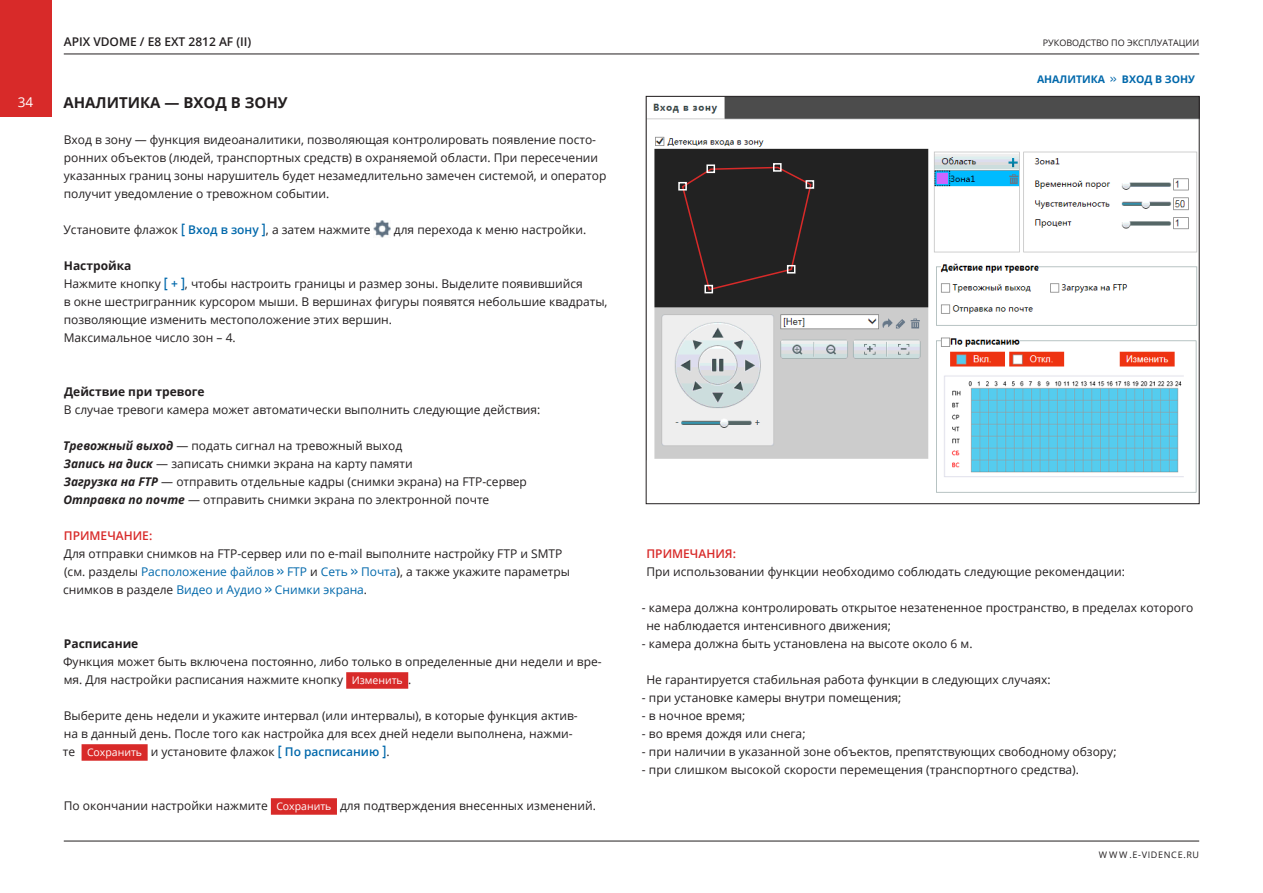
<style>
.page{position:relative;width:1263px;height:893px;background:#fff}
.page>*{position:absolute;margin:0;border:0;box-sizing:border-box;transform-origin:0 0}
.t1{font:700 15px "Open Sans";color:#231f20}
.t2{font:13.5px "Open Sans";color:#fff}
.t3{font:12px/18px "Open Sans";color:#231f20}
.t4{font:12px/18px "Open Sans";color:#0068ab}
.t5{font:700 12px "Open Sans";color:#231f20}
.t6{font:600 12px "Open Sans";color:#231f20}
.t7{font:600 12px "Open Sans";color:#d82a29}
.t8{font:700 10.5px "Open Sans";color:#0068ab}
.t9{font:9px "Open Sans";color:#231f20}
.t10{font:9px "Open Sans";letter-spacing:.075em;color:#231f20}
.s1{font-weight:600;font-size:14.4px;color:#0068ab}
.s2{font-weight:600;color:#0068ab}
.s3{font-weight:700;font-style:italic}
.s4{color:#231f20}
.s5{font-weight:700}
.s6{font-size:10.5px;color:#fff}
</style>
<div class="page">
<hr style="left:64px;top:841px;width:1135px;height:1px;background:#231f20">
<hr style="left:64px;top:54px;width:1135px;height:1px;background:#231f20">
<div style="left:0;top:0;width:51px;height:116px;background:#d82a29"></div>
<div style="left:346px;top:672px;width:62px;height:17px;background:#d82a29"></div>
<div style="left:82px;top:744px;width:66px;height:17px;background:#d82a29"></div>
<div style="left:271px;top:798px;width:66px;height:17px;background:#d82a29"></div>
<img style="left:373px;top:221px;width:18px;height:17px">
<img style="left:648px;top:98px;width:549px;height:395px">
<div style="left:681px;top:165px;width:131px;height:126px;background:#222"></div>
<div style="left:805px;top:180px;width:9px;height:9px;border:2px solid #fff"></div>
<div style="left:773px;top:163px;width:9px;height:9px;border:2px solid #fff"></div>
<div style="left:706px;top:164px;width:9px;height:9px;border:2px solid #fff"></div>
<div style="left:678px;top:182px;width:9px;height:9px;border:2px solid #fff"></div>
<div style="left:704px;top:285px;width:9px;height:8px;border:2px solid #fff"></div>
<div style="left:787px;top:265px;width:8px;height:9px;border:2px solid #fff"></div>
<p class="t2" style="left:18px;top:92px;width:17px">34</p>
<p class="t6" style="left:64px;top:33px;width:189px">APIX VDOME / E8 EXT 2812 AF (II)</p>
<p class="t9" style="left:1043px;top:36px;width:158px">РУКОВОДСТВО ПО ЭКСПЛУАТАЦИИ</p>
<p class="t1" style="left:63px;top:92px;width:226px">АНАЛИТИКА — ВХОД В ЗОНУ</p>
<p class="t3" style="left:64px;top:130px;width:544px">Вход в зону — функция видеоаналитики, позволяющая контролировать появление посто&shy;ронних объектов (людей, транcпортных средств) в охраняемой области. При пересечении указанных границ зоны нарушитель будет незамедлительно замечен системой, и оператор получит уведомление о тревожном событии.</p>
<p class="t3" style="left:64px;top:220px;width:308px">Установите флажок <span class="s1">[</span> <span class="s2">Вход в зону</span> <span class="s1">]</span>, а затем нажмите</p>
<p class="t3" style="left:394px;top:220px;width:194px">для перехода к меню настройки.</p>
<p class="t5" style="left:64px;top:257px;width:69px">Настройка</p>
<p class="t3" style="left:64px;top:274px;width:545px">Нажмите кнопку <span class="s1">[</span> <span class="s2">+</span> <span class="s1">]</span>, чтобы настроить границы и размер зоны. Выделите появившийся<br>в окне шестригранник курсором мыши. В вершинах фигуры появятся небольшие квадраты, позволяющие изменить местоположение этих вершин.</p>
<p class="t3" style="left:64px;top:328px;width:173px">Максимальное число зон – 4.</p>
<p class="t5" style="left:64px;top:383px;width:142px">Действие при тревоге</p>
<p class="t3" style="left:64px;top:400px;width:478px">В случае тревоги камера может автоматически выполнить следующие действия:</p>
<p class="t3" style="left:63px;top:436px;width:341px"><span class="s3">Тревожный выход</span> — подать сигнал на тревожный выход</p>
<p class="t3" style="left:64px;top:454px;width:350px"><span class="s3">Запись на диск</span> — записать снимки экрана на карту памяти</p>
<p class="t3" style="left:64px;top:472px;width:465px"><span class="s3">Загрузка на FTP</span> — отправить отдельные кадры (снимки экрана) на FTP-сервер</p>
<p class="t3" style="left:63px;top:490px;width:427px"><span class="s3">Отправка по почте</span> — отправить снимки экрана по электронной почте</p>
<p class="t7" style="left:64px;top:527px;width:90px">ПРИМЕЧАНИЕ:</p>
<p class="t3" style="left:64px;top:544px;width:500px">Для отправки снимков на FTP-сервер или по e-mail выполните настройку FTP и SMTP</p>
<p class="t4" style="left:63px;top:562px;width:508px"><span class="s4">(см. разделы</span> Расположение файлов <span class="s5">&gt;&gt;</span> FTP <span class="s4">и</span> Сеть <span class="s5">&gt;&gt;</span> Почта<span class="s4">), а также укажите параметры снимков в разделе</span> Видео и Аудио <span class="s5">&gt;&gt;</span> Снимки экрана<span class="s4">.</span></p>
<p class="t5" style="left:64px;top:635px;width:76px">Расписание</p>
<p class="t3" style="left:63px;top:652px;width:540px">Функция может быть включена постоянно, либо только в определенные дни недели и вре&shy;мя. Для настройки расписания нажмите кнопку <span class="s6">Изменить</span> .</p>
<p class="t3" style="left:63px;top:706px;width:516px">Выберите день недели и укажите интервал (или интервалы), в которые функция актив&shy;на в данный день. После того как настройка для всех дней недели выполнена, нажми&shy;те <span class="s6">Сохранить</span> и установите флажок <span class="s1">[</span> <span class="s2">По расписанию</span> <span class="s1">]</span>.</p>
<p class="t3" style="left:64px;top:796px;width:534px">По окончании настройки нажмите <span class="s6">Сохранить</span> для подтверждения внесенных изменений.</p>
<p class="t8" style="left:1037px;top:72px;width:159px">АНАЛИТИКА &gt;&gt; ВХОД В ЗОНУ</p>
<p class="t7" style="left:646px;top:545px;width:91px">ПРИМЕЧАНИЯ:</p>
<p class="t3" style="left:646px;top:562px;width:480px">При использовании функции необходимо соблюдать следующие рекомендации:</p>
<p class="t3" style="left:646px;top:598px;width:549px;text-indent:-4px">- камера должна контролировать открытое незатененное пространство, в пределах которого не наблюдается интенсивного движения;</p>
<p class="t3" style="left:642px;top:634px;width:332px">- камера должна быть установлена на высоте около 6 м.</p>
<p class="t3" style="left:646px;top:670px;width:406px">Не гарантируется стабильная работа функции в следующих случаях:</p>
<p class="t3" style="left:642px;top:688px;width:261px">- при установке камеры внутри помещения;</p>
<p class="t3" style="left:642px;top:706px;width:105px">- в ночное время;</p>
<p class="t3" style="left:642px;top:724px;width:165px">- во время дождя или снега;</p>
<p class="t3" style="left:642px;top:742px;width:476px">- при наличии в указанной зоне объектов, препятствующих свободному обзору;</p>
<p class="t3" style="left:642px;top:760px;width:438px">- при слишком высокой скорости перемещения (транспортного средства).</p>
<p class="t10" style="left:1099px;top:848px;width:102px">WWW.E-VIDENCE.RU</p>
</div>
